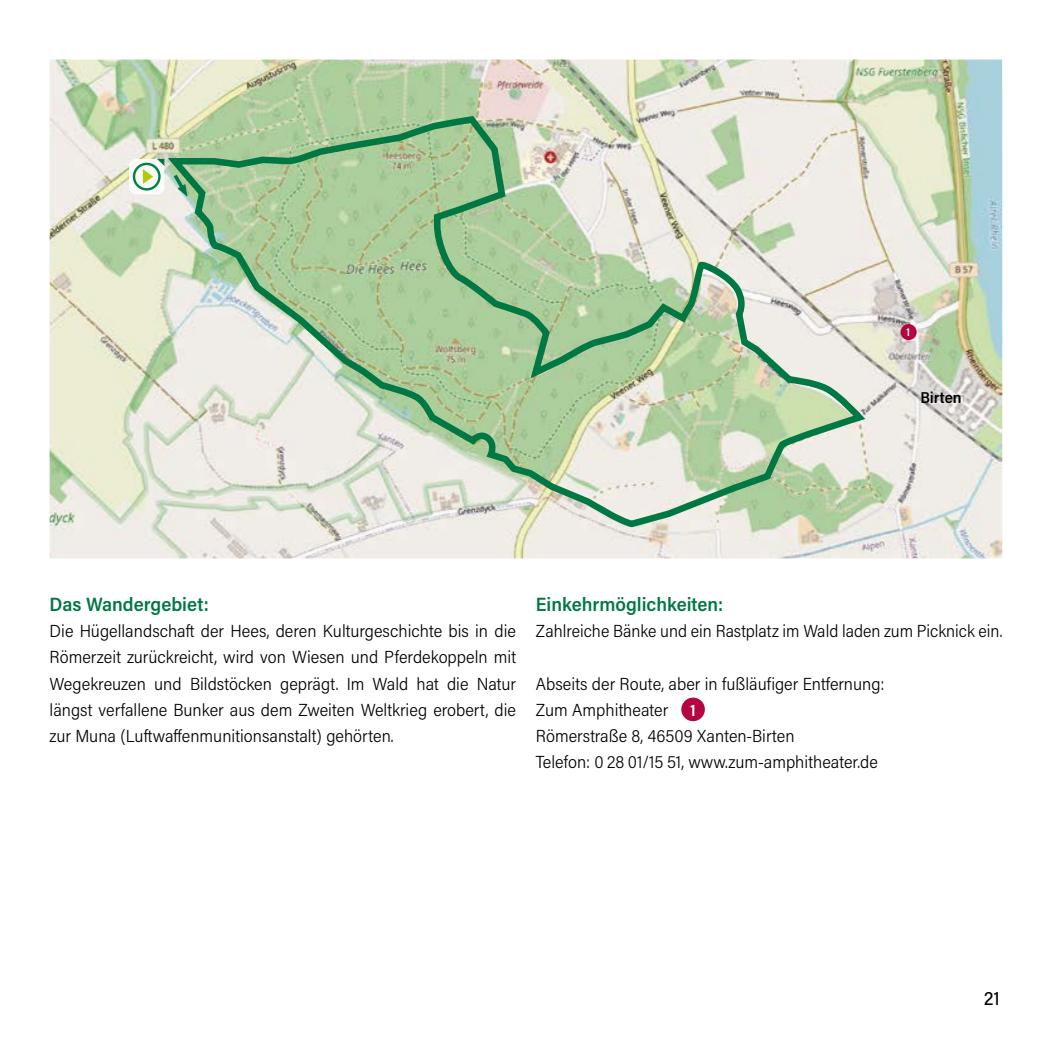
<style>
.page{position:relative;width:1042px;height:1042px;background:#fff}
.page>*{position:absolute;margin:0;border:0;box-sizing:border-box;transform-origin:0 0}
.Wandergebiet_Einkehr{font:600 19.25px "Acumin Pro Semi Cond";color:#007844}
.t1{font:500 19.25px "Acumin Pro Semi Cond";color:#000}
.Fließtext_RFB{font:300 17.5px/26.2px "Acumin Pro Semi Cond";color:#000;text-align:justify}
.Öffnungszeiten{font:300 17.5px/26.2px "Acumin Pro Semi Cond";color:#000}
.Fließtext_RFB-2{font:600 16.62px "Acumin Pro Semi Cond";color:#fff}
.Fließtext_RFB-3{font:600 15.75px "Acumin Pro Semi Cond";color:#000}
.Fließtext_RFB-4{font:600 11.38px "Acumin Pro Semi Cond";color:#fff}
</style>
<div class="page">
<img style="left:50px;top:60px;width:952px;height:498px">
<svg style="left:166px;top:100px;width:700px;height:430px;background:#c4d6b9"></svg>
<svg style="left:129px;top:159px;width:35px;height:35px"></svg>
<div style="left:681px;top:697px;width:24px;height:24px;background:#b40542;border-radius:50%"></div>
<div style="left:900px;top:324px;width:16px;height:16px;background:#b40542;border-radius:50%"></div>
<svg style="left:170px;top:171px;width:18px;height:26px"></svg>
<p class="Fließtext_RFB-4" style="left:906px;top:324px;width:5px">1</p>
<p class="Fließtext_RFB-3" style="left:920px;top:386px;width:43px">Birten</p>
<p class="Wandergebiet_Einkehr" style="left:50px;top:591px;width:161px">Das Wandergebiet:</p>
<p class="Fließtext_RFB" style="left:50px;top:617px;width:468px">Die Hügellandschaft der Hees, deren Kulturgeschichte bis in die Römerzeit zurückreicht, wird von Wiesen und Pferdekoppeln mit Wegekreuzen und Bildstöcken geprägt. Im Wald hat die Natur längst verfallene Bunker aus dem Zweiten Weltkrieg erobert, die zur Muna (Luftwaffenmunitionsanstalt) gehörten.</p>
<p class="Wandergebiet_Einkehr" style="left:536px;top:591px;width:189px">Einkehrmöglichkeiten:</p>
<p class="Fließtext_RFB" style="left:536px;top:617px;width:468px">Zahlreiche Bänke und ein Rastplatz im Wald laden zum Picknick ein.</p>
<p class="Öffnungszeiten" style="left:536px;top:670px;width:350px">Abseits der Route, aber in fußläufiger Entfernung:</p>
<p class="Öffnungszeiten" style="left:536px;top:696px;width:134px">Zum Amphitheater</p>
<p class="Fließtext_RFB-2" style="left:690px;top:698px;width:7px">1</p>
<p class="Öffnungszeiten" style="left:536px;top:722px;width:343px">Römerstraße 8, 46509 Xanten-Birten<br>Telefon: 0 28 01/15 51, www.zum-amphitheater.de</p>
<p class="t1" style="left:984px;top:984px;width:17px">21</p>
</div>
